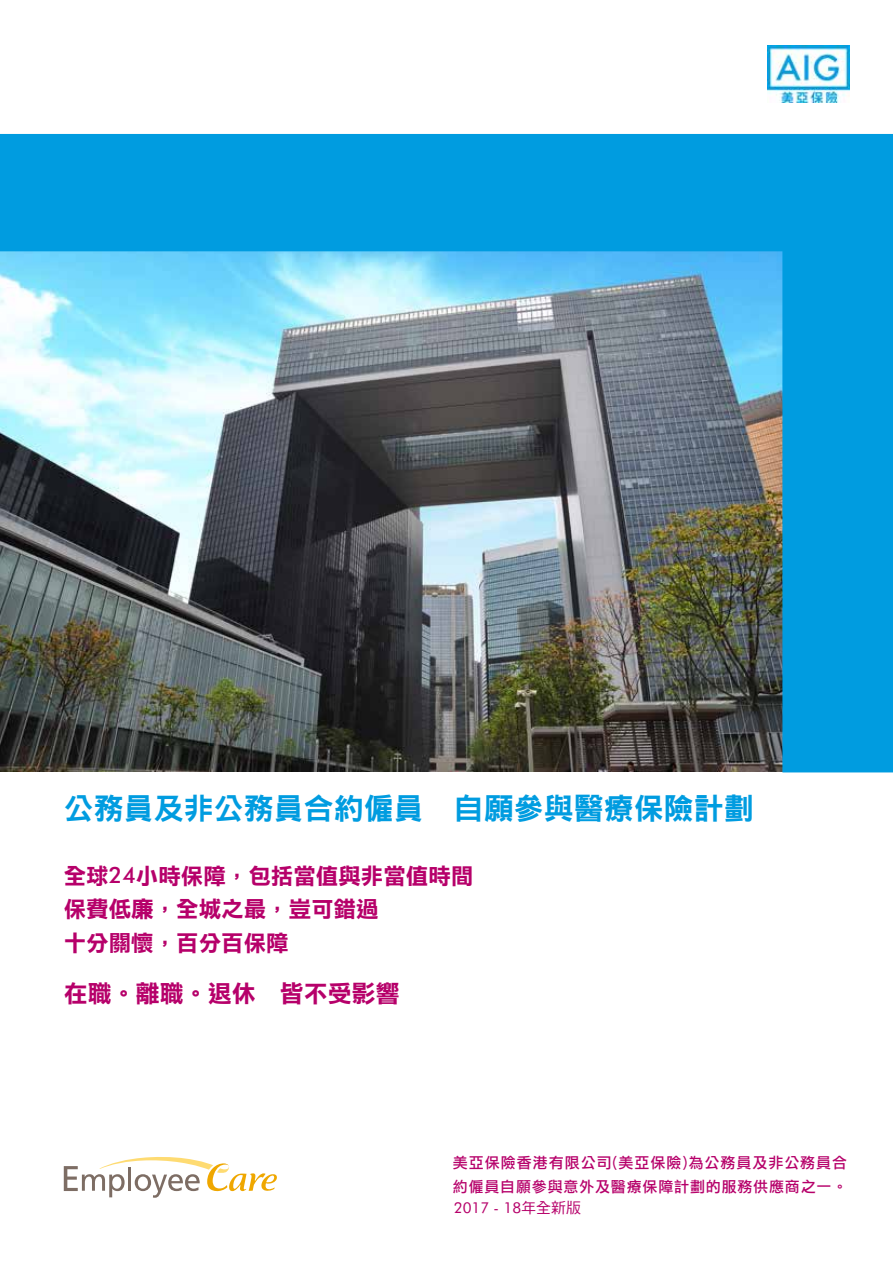
<style>
.page{position:relative;width:893px;height:1263px;background:#fff}
.page>*{position:absolute;margin:0;border:0;box-sizing:border-box;transform-origin:0 0}
.t1{font:30px "DF Hei Std W9";color:#009ce0}
.t2{font:24px "DF Li Hei Std W7";color:#b6006a}
.t3{font:22.5px/33.6px "DF Li Hei Std W7";color:#b6006a}
.t4{font:15px/24px "DF Li Hei Std W5";letter-spacing:.055em;color:#b6006a}
.t5{font:15px "AIG Futura";color:#b6006a}
.s1{font-family:"AIG Futura";font-weight:500}
.s2{font-family:"DF Hei Std W5"}
</style>
<div class="page">
<svg style="left:64px;top:1157px;width:213px;height:41px"></svg>
<img style="left:767px;top:45px;width:82px;height:58px">
<img style="left:0;top:134px;width:893px;height:638px">
<h1 class="t1" style="left:64px;top:792px;width:692px">公務員及非公務員合約僱員　自願參與醫療保險計劃</h1>
<h3 class="t3" style="left:64px;top:858px;width:411px">全球<span class="s1">24</span>小時保障，包括當值與非當值時間保費低廉，全城之最，豈可錯過<br>十分關懷，百分百保障</h3>
<h2 class="t2" style="left:64px;top:981px;width:338px">在職。離職。退休　皆不受影響</h2>
<p class="t4" style="left:453px;top:1151px;width:396px">美亞保險香港有限公司(美亞保險)為公務員及非公務員合約僱員自願參與意外及醫療保障計劃的服務供應商之一。</p>
<p class="t5" style="left:454px;top:1198px;width:129px">2017 - 18<span class="s2">年全新版</span></p>
</div>
